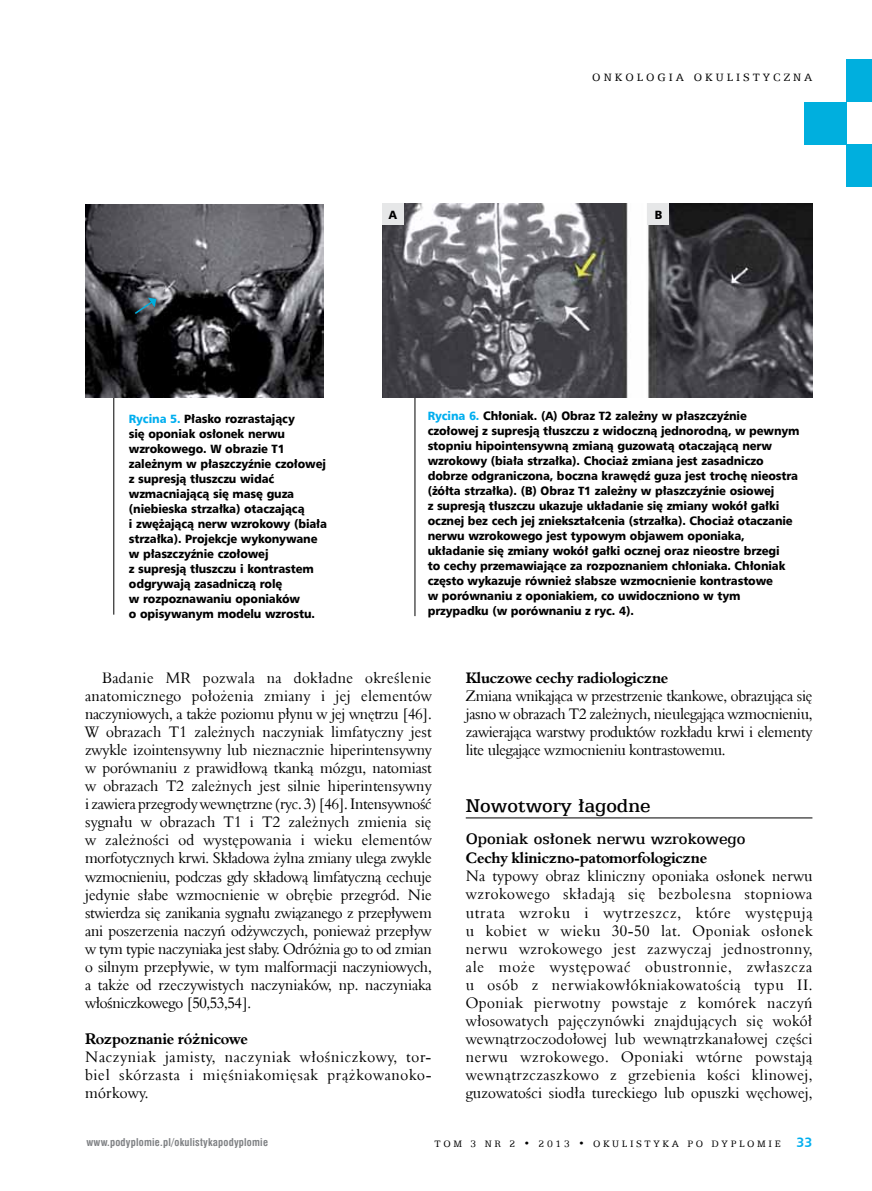
<style>
.page{position:relative;width:872px;height:1191px;background:#fff}
.page>*{position:absolute;margin:0;border:0;box-sizing:border-box;transform-origin:0 0}
.t1{font:21px "Egyptian 505 Md EU";color:#000}
.t2{font:17.25px "Egyptian 505 Md EU";color:#000}
.t3{font:15.6px/18px "Aldine 401 EU";color:#000;text-align:justify;scale:.96 1}
.t4{font:700 15.6px "Aldine 401 EU";letter-spacing:-.02em;color:#000;scale:.96 1}
.t5{font:12px/15px "Humnst 777 Blk EU";letter-spacing:-.01em;color:#000;scale:.95 1}
.t6{font:12px "Egyptian 505 EU";letter-spacing:.25em;color:#000}
.t7{font:700 10.5px "Swis 721 Cn EU";letter-spacing:.02em;color:#808285}
.t8{font:10.5px "Egyptian 505 EU";letter-spacing:.25em;color:#000}
.s1{color:#00aeef}
.s2{font-family:"Humnst 777 EU";font-weight:700;font-size:13.5px;color:#00aeef}
</style>
<div class="page">
<div style="left:846px;top:60px;width:26px;height:42px;background:#00afde"></div>
<div style="left:804px;top:102px;width:42px;height:43px;background:#00afde"></div>
<div style="left:846px;top:145px;width:26px;height:42px;background:#00afde"></div>
<hr style="left:466px;top:817px;width:346px;height:1px;background:#000">
<hr style="left:415px;top:378px;width:1px;height:238px;background:#000">
<hr style="left:113px;top:398px;width:1px;height:216px;background:#000">
<img style="left:382px;top:204px;width:430px;height:194px">
<div style="left:648px;top:204px;width:21px;height:21px;background:#e6e7e8"></div>
<div style="left:382px;top:204px;width:21px;height:21px;background:#e6e7e8"></div>
<img style="left:85px;top:204px;width:238px;height:194px">
<svg style="left:133px;top:298px;width:23px;height:17px"></svg>
<p class="t6" style="left:592px;top:71px;width:222px">ONKOLOGIA OKULISTYCZNA</p>
<p class="t5" style="left:389px;top:207px;width:10px">A</p>
<p class="t5" style="left:654px;top:207px;width:9px">B</p>
<p class="t5" style="left:129px;top:412px;width:210px"><span class="s1">Rycina 5.</span> Płasko rozrastający<br>się oponiak osłonek nerwu wzrokowego. W obrazie T1 zależnym w płaszczyźnie czołowej z supresją tłuszczu widać wzmacniającą się masę guza (niebieska strzałka) otaczającą<br>i zwężającą nerw wzrokowy (biała strzałka). Projekcje wykonywane w płaszczyźnie czołowej<br>z supresją tłuszczu i kontrastem odgrywają zasadniczą rolę<br>w rozpoznawaniu oponiaków<br>o opisywanym modelu wzrostu.</p>
<p class="t5" style="left:428px;top:408px;width:393px"><span class="s1">Rycina 6.</span> Chłoniak. (A) Obraz T2 zależny w płaszczyźnie czołowej z supresją tłuszczu z widoczną jednorodną, w pewnym stopniu hipointensywną zmianą guzowatą otaczającą nerw wzrokowy (biała strzałka). Chociaż zmiana jest zasadniczo dobrze odgraniczona, boczna krawędź guza jest trochę nieostra (żółta strzałka). (B) Obraz T1 zależny w płaszczyźnie osiowej<br>z supresją tłuszczu ukazuje układanie się zmiany wokół gałki ocznej bez cech jej zniekształcenia (strzałka). Chociaż otaczanie nerwu wzrokowego jest typowym objawem oponiaka, układanie się zmiany wokół gałki ocznej oraz nieostre brzegi<br>to cechy przemawiające za rozpoznaniem chłoniaka. Chłoniak często wykazuje również słabsze wzmocnienie kontrastowe<br>w porównaniu z oponiakiem, co uwidoczniono w tym przypadku (w porównaniu z ryc. 4).</p>
<p class="t3" style="left:85px;top:669px;width:363px;text-indent:17px">Badanie MR pozwala na dokładne określenie anatomicznego położenia zmiany i jej elementów naczyniowych, a także poziomu płynu w jej wnętrzu [46].<br>W obrazach T1 zależnych naczyniak limfatyczny jest zwykle izointensywny lub nieznacznie hiperintensywny w porównaniu z prawidłową tkanką mózgu, natomiast w obrazach T2 zależnych jest silnie hiperintensywny i zawiera przegrody wewnętrzne (ryc. 3) [46]. Intensywność sygnału w obrazach T1 i T2 zależnych zmienia się w zależności od występowania i wieku elementów morfotycznych krwi. Składowa żylna zmiany ulega zwykle wzmocnieniu, podczas gdy składową limfatyczną cechuje jedynie słabe wzmocnienie w obrębie przegród. Nie stwierdza się zanikania sygnału związanego z przepływem ani poszerzenia naczyń odżywczych, ponieważ przepływ w tym typie naczyniaka jest słaby. Odróżnia go to od zmian o silnym przepływie, w tym malformacji naczyniowych, a także od rzeczywistych naczyniaków, np. naczyniaka włośniczkowego [50,53,54].</p>
<p class="t4" style="left:85px;top:1028px;width:171px">Rozpoznanie różnicowe</p>
<p class="t3" style="left:85px;top:1047px;width:362px">Naczyniak jamisty, naczyniak włośniczkowy, tor&shy;biel skórzasta i mięśniakomięsak prążkowanoko&shy;mórkowy.</p>
<p class="t4" style="left:466px;top:668px;width:213px">Kluczowe cechy radiologiczne</p>
<p class="t3" style="left:466px;top:687px;width:363px">Zmiana wnikająca w przestrzenie tkankowe, obrazująca się jasno w obrazach T2 zależnych, nieulegająca wzmocnieniu, zawierająca warstwy produktów rozkładu krwi i elementy lite ulegające wzmocnieniu kontrastowemu.</p>
<h1 class="t1" style="left:466px;top:793px;width:186px">Nowotwory łagodne</h1>
<p class="t2" style="left:466px;top:828px;width:281px">Oponiak osłonek nerwu wzrokowego</p>
<p class="t4" style="left:466px;top:848px;width:253px">Cechy kliniczno-patomorfologiczne</p>
<p class="t3" style="left:466px;top:867px;width:363px">Na typowy obraz kliniczny oponiaka osłonek nerwu wzrokowego składają się bezbolesna stopniowa utrata wzroku i wytrzeszcz, które występują u kobiet w wieku 30-50 lat. Oponiak osłonek nerwu wzrokowego jest zazwyczaj jednostronny, ale może występować obustronnie, zwłaszcza u osób z nerwiakowłókniakowatością typu II.<br>Oponiak pierwotny powstaje z komórek naczyń włosowatych pajęczynówki znajdujących się wokół wewnątrzoczodołowej lub wewnątrzkanałowej części nerwu wzrokowego. Oponiaki wtórne powstają wewnątrzczaszkowo z grzebienia kości klinowej, guzowatości siodła tureckiego lub opuszki węchowej,</p>
<p class="t7" style="left:86px;top:1136px;width:183px">www.podyplomie.pl/okulistykapodyplomie</p>
<p class="t8" style="left:434px;top:1137px;width:379px">TOM 3 NR 2 • 2013 • OKULISTYKA PO DYPLOMIE <span class="s2">33</span></p>
</div>
